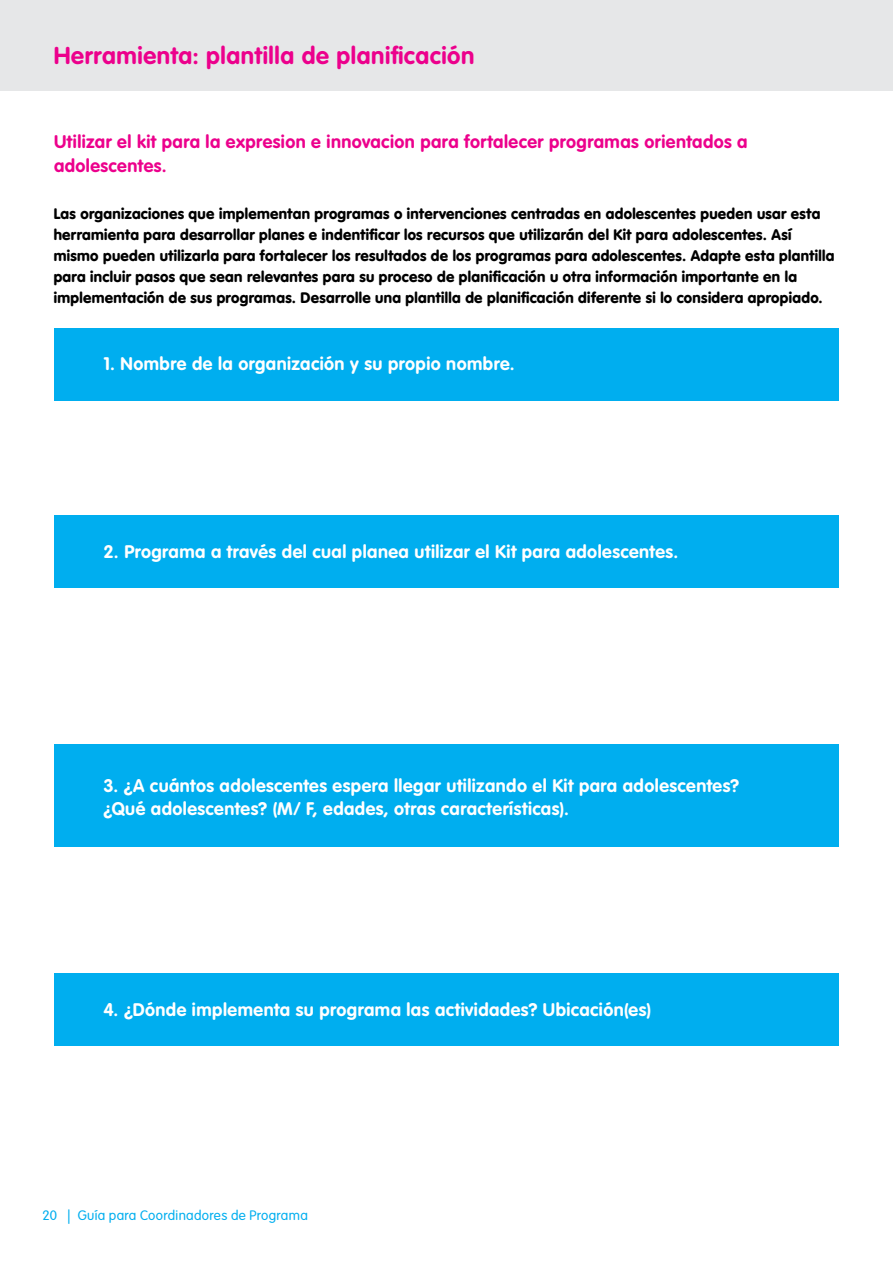
<style>
.page{position:relative;width:893px;height:1263px;background:#fff}
.page>*{position:absolute;margin:0;border:0;box-sizing:border-box;transform-origin:0 0}
.t1{font:700 24px "VAG Rounded Std";letter-spacing:.025em;color:#ec008c}
.t2{font:700 18px/22.5px "VAG Rounded Std";letter-spacing:.025em;color:#fff}
.t3{font:700 18px/24px "VAG Rounded Std";letter-spacing:.025em;color:#ec008c}
.t4{font:900 15px/21px "VAG Rounded Std";letter-spacing:.02em;color:#000}
.t5{font:300 13.5px "VAG Rounded Std";letter-spacing:.02em;color:#00aeef}
</style>
<div class="page">
<div style="left:0;top:0;width:893px;height:91px;background:#e6e7e8"></div>
<div style="left:54px;top:328px;width:785px;height:72px;background:#00aeef"></div>
<div style="left:54px;top:515px;width:785px;height:73px;background:#00aeef"></div>
<div style="left:54px;top:974px;width:785px;height:72px;background:#00aeef"></div>
<div style="left:54px;top:744px;width:785px;height:102px;background:#00aeef"></div>
<h1 class="t1" style="left:54px;top:42px;width:422px">Herramienta: plantilla de planificación</h1>
<p class="t3" style="left:54px;top:131px;width:695px">Utilizar el kit para la expresion e innovacion para fortalecer programas orientados a adolescentes.</p>
<p class="t4" style="left:54px;top:203px;width:782px">Las organizaciones que implementan programas o intervenciones centradas en adolescentes pueden usar esta herramienta para desarrollar planes e indentificar los recursos que utilizarán del Kit para adolescentes. Así mismo pueden utilizarla para fortalecer los resultados de los programas para adolescentes. Adapte esta plantilla para incluir pasos que sean relevantes para su proceso de planificación u otra información importante en la implementación de sus programas. Desarrolle una plantilla de planificación diferente si lo considera apropiado.</p>
<p class="t2" style="left:103px;top:353px;width:413px">1. Nombre de la organización y su propio nombre.</p>
<p class="t2" style="left:103px;top:541px;width:576px">2. Programa a través del cual planea utilizar el Kit para adolescentes.</p>
<p class="t2" style="left:103px;top:775px;width:637px">3. ¿A cuántos adolescentes espera llegar utilizando el Kit para adolescentes? ¿Qué adolescentes? (M/ F, edades, otras características).</p>
<p class="t2" style="left:103px;top:999px;width:549px">4. ¿Dónde implementa su programa las actividades? Ubicación(es)</p>
<p class="t5" style="left:43px;top:1208px;width:267px">20 | Guía para Coordinadores de Programa</p>
</div>
